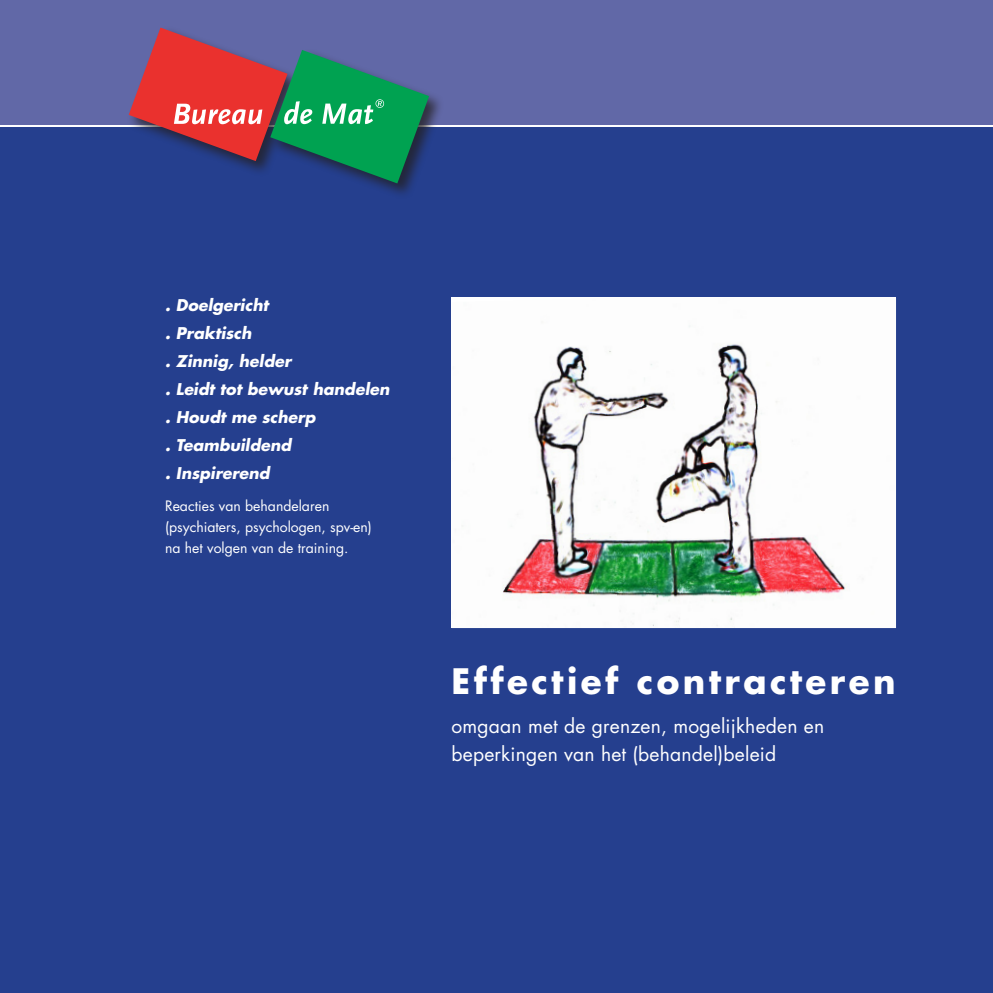
<style>
.page{position:relative;width:993px;height:993px;background:#fff}
.page>*{position:absolute;margin:0;border:0;box-sizing:border-box;transform-origin:0 0}
.t1{font:700 34.12px "Futura";letter-spacing:.1em;color:#fff}
.t2{font:19.25px/28px "Futura";letter-spacing:.01em;color:#fff}
.t3{font:italic 700 15.75px/28px "Futura CE";color:#fff}
.t4{font:14px/21px "Futura";color:#fff}
</style>
<div class="page">
<div style="left:0;top:127px;width:992px;height:865px;background:#253f8e"></div>
<div style="left:0;top:0;width:992px;height:124px;background:#6168a7"></div>
<div style="left:127px;top:26px;width:317px;height:173px;background:#231f20;opacity:.75"></div>
<svg style="left:129px;top:28px;width:300px;height:155px"></svg>
<img style="left:451px;top:298px;width:444px;height:330px">
<p class="t3" style="left:165px;top:290px;width:226px">. Doelgericht<br>. Praktisch<br>. Zinnig, helder<br>. Leidt tot bewust handelen . Houdt me scherp<br>. Teambuildend<br>. Inspirerend</p>
<p class="t4" style="left:165px;top:495px;width:208px">Reacties van behandelaren (psychiaters, psychologen, spv-en) na het volgen van de training.</p>
<h1 class="t1" style="left:451px;top:658px;width:445px">Effectief contracteren</h1>
<p class="t2" style="left:451px;top:711px;width:374px">omgaan met de grenzen, mogelijkheden en beperkingen van het (behandel)beleid</p>
</div>
